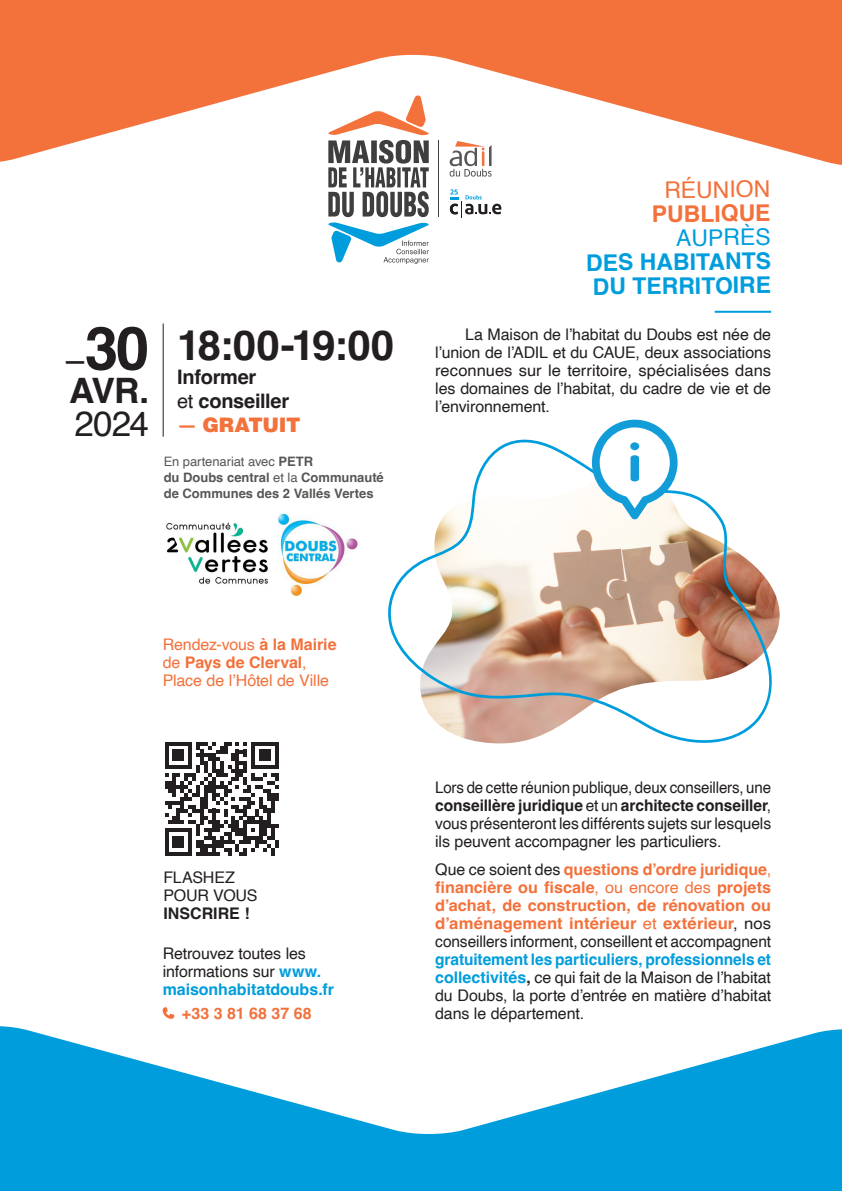
<style>
.page{position:relative;width:842px;height:1191px;background:#fff}
.page>*{position:absolute;margin:0;border:0;box-sizing:border-box;transform-origin:0 0}
.t1{font:700 60px "Helvetica";color:#231f20}
.t2{font:700 42px "Helvetica";letter-spacing:-.03em;color:#231f20}
.t3{font:700 35px "Helvetica";color:#231f20}
.t4{font:35px "Helvetica";color:#231f20}
.t5{font:700 24px "Helvetica";color:#231f20}
.t6{font:700 23px/24.1px "Helvetica";color:#009ddc;text-align:right}
.t7{font:700 20px/24px "Helvetica";letter-spacing:-.015em;color:#231f20}
.t8{font:900 20px "Helvetica LT Std";letter-spacing:-.02em;color:#f3713b}
.Style_de_paragraphe_1{font:16px/18px "Helvetica";letter-spacing:-.005em;color:#231f20;text-align:justify}
.Style_de_paragraphe_1-2{font:16px/18px "Helvetica";letter-spacing:-.005em;color:#231f20;text-align:justify;scale:.94 1}
.t9{font:16px/18px "Helvetica";letter-spacing:-.01em;color:#f3713b}
.t10{font:700 16px "Helvetica";letter-spacing:.01em;color:#f3713b}
.t11{font:700 16px "Helvetica";color:#231f20}
.t12{font:700 13px/15.6px "Helvetica";color:#575855}
.s1{font-weight:400}
.s2{font-family:"Helvetica";font-weight:700}
.s3{font-weight:400;color:#f3713b}
.s4{color:#f3713b}
.s5{font-weight:700}
.s6{font-weight:700;color:#009ddc}
.s7{font-weight:700;color:#f3713b}
</style>
<div class="page">
<svg style="left:0;top:1026px;width:842px;height:165px;fill:#009ddc"></svg>
<svg style="left:0;top:0;width:842px;height:165px;fill:#f3713b"></svg>
<svg style="left:388px;top:439px;width:392px;height:305px"></svg>
<svg style="left:592px;top:420px;width:86px;height:99px"></svg>
<hr style="left:163px;top:323px;width:1px;height:114px;background:#231f20">
<svg style="left:326px;top:94px;width:105px;height:170px"></svg>
<hr style="left:438px;top:140px;width:1px;height:77px;background:#3e3e3f">
<svg style="left:450px;top:141px;width:42px;height:36px"></svg>
<svg style="left:450px;top:189px;width:51px;height:28px"></svg>
<svg style="left:163px;top:1007px;width:11px;height:11px"></svg>
<hr style="left:715px;top:311px;width:56px;height:2px;background:#009ddc">
<img style="left:166px;top:522px;width:102px;height:62px">
<img style="left:279px;top:513px;width:78px;height:84px">
<svg style="left:165px;top:742px;width:114px;height:114px"></svg>
<p class="t1" style="left:85px;top:312px;width:66px">30</p>
<p class="t3" style="left:69px;top:369px;width:81px">AVR.</p>
<p class="t4" style="left:74px;top:396px;width:76px">2024</p>
<p class="t5" style="left:63px;top:346px;width:25px">—</p>
<p class="t2" style="left:177px;top:319px;width:219px">18:00-19:00</p>
<p class="t7" style="left:177px;top:367px;width:114px">Informer<br><span class="s1">et</span> conseiller</p>
<p class="t8" style="left:177px;top:411px;width:125px"><span class="s2">—</span> GRATUIT</p>
<p class="t12" style="left:164px;top:455px;width:222px"><span class="s1">En partenariat avec</span> PETR<br>du Doubs central <span class="s1">et la</span> Communauté de Communes des 2 Vallés Vertes</p>
<p class="t6" style="left:586px;top:180px;width:187px"><span class="s3">RÉUNION<br></span><span class="s4">PUBLIQUE<br></span><span class="s1">AUPRÈS<br></span>DES HABITANTS<br>DU TERRITOIRE</p>
<p class="Style_de_paragraphe_1" style="left:435px;top:326px;width:337px;text-indent:30px">La Maison de l’habitat du Doubs est née de l’union de l’ADIL et du CAUE, deux associations reconnues sur le territoire, spécialisées dans les domaines de l’habitat, du cadre de vie et de l’environnement.</p>
<p class="t9" style="left:163px;top:636px;width:175px">Rendez-vous <span class="s5">à la Mairie </span>de <span class="s5">Pays de Clerval</span>,<br>Place de l’Hôtel de Ville</p>
<p class="Style_de_paragraphe_1" style="left:163px;top:868px;width:73px">FLASHEZ</p>
<p class="Style_de_paragraphe_1" style="left:163px;top:886px;width:96px">POUR VOUS</p>
<p class="t11" style="left:163px;top:903px;width:88px">INSCRIRE !</p>
<p class="Style_de_paragraphe_1" style="left:163px;top:945px;width:173px;text-align:left">Retrouvez toutes les informations sur <span class="s6">www. maisonhabitatdoubs.fr</span></p>
<p class="t10" style="left:182px;top:1003px;width:131px">+33 3 81 68 37 68</p>
<p class="Style_de_paragraphe_1-2" style="left:435px;top:779px;width:359px">Lors de cette réunion publique, deux conseillers, une <span class="s5">conseillère juridique</span> et un <span class="s5">architecte conseiller</span>, vous présenteront les différents sujets sur lesquels ils peuvent accompagner les particuliers.</p>
<p class="Style_de_paragraphe_1" style="left:435px;top:861px;width:337px">Que ce soient des <span class="s7">questions d’ordre juridique</span><span class="s4">, </span><span class="s7">financière ou fiscale</span><span class="s4">, ou encore des</span> <span class="s7">projets d’achat, de construction, de rénovation ou d’aménagement intérieur</span> <span class="s4">et</span> <span class="s7">extérieur</span>, nos conseillers informent, conseillent et accompagnent <span class="s6">gratuitement les particuliers, professionnels et collectivités</span><span class="s5">,</span> ce qui fait de la Maison de l’habitat du Doubs, la porte d’entrée en matière d’habitat dans le département.</p>
</div>
